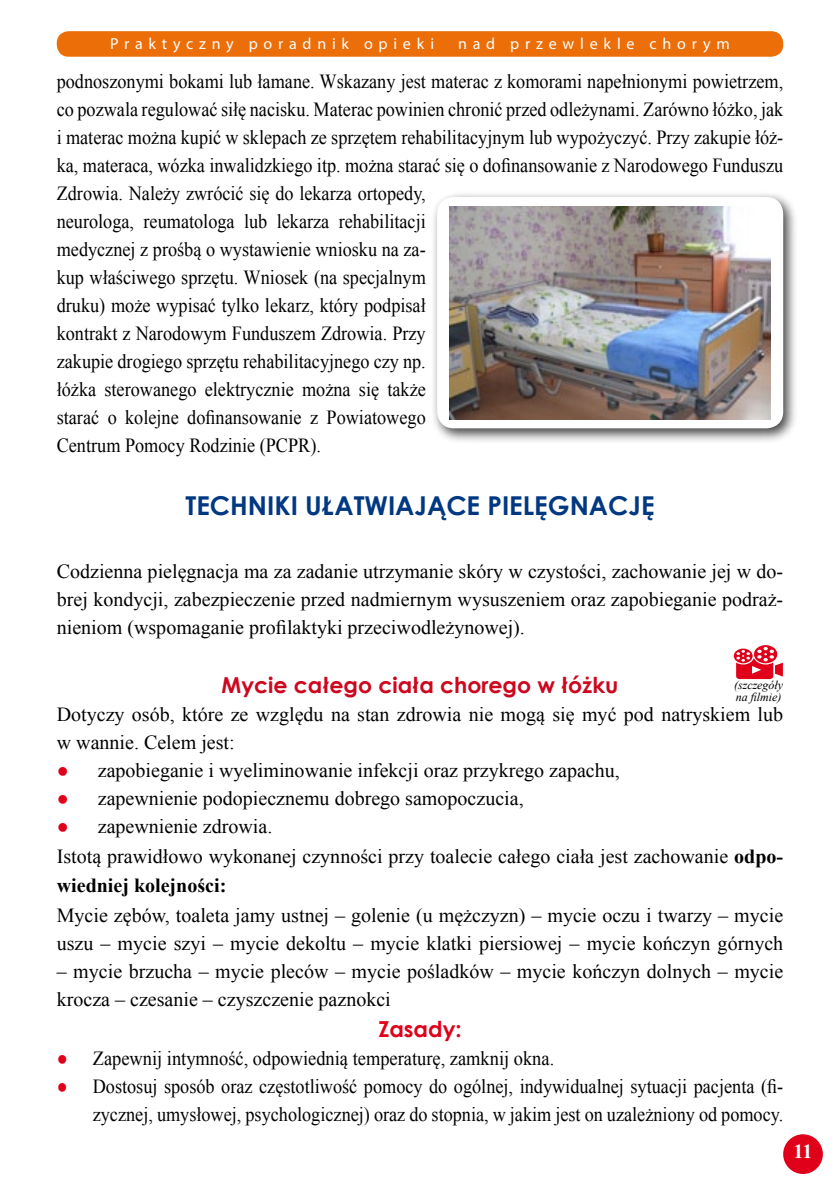
<style>
.page{position:relative;width:840px;height:1191px;background:#fff}
.page>*{position:absolute;margin:0;border:0;box-sizing:border-box;transform-origin:0 0}
.t1{font:700 26px "Century Gothic";color:#003882}
.t2{font:700 22px "Century Gothic";color:#cd071e}
.t3{font:700 22px "Century Gothic";color:#e1001a}
.t4{font:20px/28px "Times New Roman";color:#000;scale:.91 1}
.t5{font:20px/28px "Times New Roman";color:#000}
.t6{font:20px "Times New Roman";color:#000;scale:.92 1}
.t7{font:700 20px "Times New Roman";color:#000}
.t8{font:700 20px "Times New Roman";color:#fff}
.t9{font:16px "Myriad Pro";letter-spacing:.36em;color:#fff}
.t10{font:italic 12px/12px "Times New Roman";color:#000}
.s1{color:#e1001a}
.s2{font-weight:700}
</style>
<div class="page">
<div style="left:57px;top:31px;width:725px;height:26px;background:#eb6e08;border-radius:12px"></div>
<div style="left:782px;top:1134px;width:40px;height:40px;background:#e1001a;border-radius:50%"></div>
<div style="left:430px;top:190px;width:368px;height:253px;background:#000;opacity:.75"></div>
<div style="left:437px;top:197px;width:345px;height:231px;background:#fff;border-radius:17px"></div>
<img style="left:449px;top:207px;width:321px;height:212px">
<svg style="left:733px;top:645px;width:49px;height:34px"></svg>
<p class="t9" style="left:110px;top:34px;width:325px">Praktyczny poradnik opieki</p>
<p class="t9" style="left:458px;top:34px;width:273px">nad przewlekle chorym</p>
<p class="t4" style="left:57px;top:67px;width:799px">podnoszonymi bokami lub łamane. Wskazany jest materac z komorami napełnionymi powietrzem, co pozwala regulować siłę nacisku. Materac powinien chronić przed odleżynami. Zarówno łóżko, jak i materac można kupić w sklepach ze sprzętem rehabilitacyjnym lub wypożyczyć. Przy zakupie łóż&shy;ka, materaca, wózka inwalidzkiego itp. można starać się o dofinansowanie z Narodowego Funduszu Zdrowia. Należy zwrócić się do lekarza ortopedy,<br>neurologa, reumatologa lub lekarza rehabilitacji<br>medycznej z prośbą o wystawienie wniosku na za-<br>kup właściwego sprzętu. Wniosek (na specjalnym<br>druku) może wypisać tylko lekarz, który podpisał<br>kontrakt z Narodowym Funduszem Zdrowia. Przy<br>zakupie drogiego sprzętu rehabilitacyjnego czy np.<br>łóżka sterowanego elektrycznie można się także<br>starać o kolejne dofinansowanie z Powiatowego<br>Centrum Pomocy Rodzinie (PCPR).</p>
<h1 class="t1" style="left:185px;top:486px;width:75px">TECHNIKI</h1>
<h1 class="t1" style="left:305px;top:486px;width:16px">UŁAT</h1>
<h1 class="t1" style="left:364px;top:486px;width:188px">WIAJĄCE PIELĘGNACJĘ</h1>
<p class="t5" style="left:57px;top:557px;width:727px;text-align:justify">Codzienna pielęgnacja ma za zadanie utrzymanie skóry w czystości, zachowanie jej w do&shy;brej kondycji, zabezpieczenie przed nadmiernym wysuszeniem oraz zapobieganie podraż&shy;nieniom (wspomaganie profilaktyki przeciwodleżynowej).</p>
<p class="t2" style="left:221px;top:668px;width:398px">Mycie całego ciała chorego w łóżku</p>
<p class="t5" style="left:57px;top:699px;width:727px">Dotyczy osób, które ze względu na stan zdrowia nie mogą się myć pod natryskiem lub w wannie. Celem jest:</p>
<p class="t5" style="left:57px;top:755px;width:564px"><span class="s1">●</span> zapobieganie i wyeliminowanie infekcji oraz przykrego zapachu,</p>
<p class="t5" style="left:57px;top:783px;width:468px"><span class="s1">●</span> zapewnienie podopiecznemu dobrego samopoczucia,</p>
<p class="t5" style="left:57px;top:810px;width:727px;line-height:30.8px"><span class="s1">●</span> zapewnienie zdrowia.<br>Istotą prawidłowo wykonanej czynności przy toalecie całego ciała jest zachowanie <span class="s2">odpo-</span></p>
<p class="t7" style="left:57px;top:871px;width:171px">wiedniej kolejności:</p>
<p class="t5" style="left:57px;top:901px;width:727px">Mycie zębów, toaleta jamy ustnej – golenie (u mężczyzn) – mycie oczu i twarzy – mycie uszu – mycie szyi – mycie dekoltu – mycie klatki piersiowej – mycie kończyn górnych</p>
<p class="t5" style="left:57px;top:957px;width:727px">– mycie brzucha – mycie pleców – mycie pośladków – mycie kończyn dolnych – mycie krocza – czesanie – czyszczenie paznokci</p>
<p class="t3" style="left:378px;top:1012px;width:85px">Zasady:</p>
<p class="t6" style="left:57px;top:1044px;width:542px"><span class="s1">●</span> Zapewnij intymność, odpowiednią temperaturę, zamknij okna.</p>
<p class="t4" style="left:57px;top:1071px;width:799px;text-align:right"><span class="s1">●</span> Dostosuj sposób oraz częstotliwość pomocy do ogólnej, indywidualnej sytuacji pacjenta (fi&shy;zycznej, umysłowej, psychologicznej) oraz do stopnia, w jakim jest on uzależniony od pomocy.</p>
<p class="t10" style="left:733px;top:678px;width:51px">(szczegóły na filmie)</p>
<p class="t8" style="left:793px;top:1137px;width:20px">11</p>
</div>
